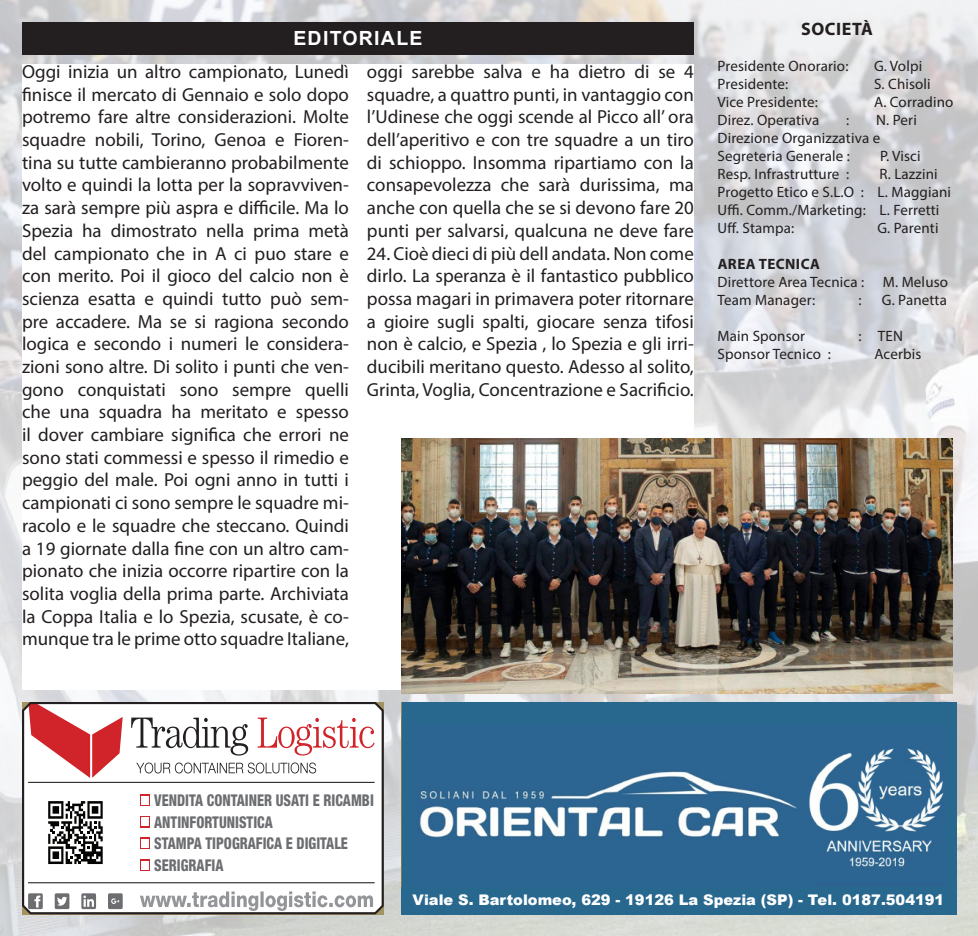
<style>
.page{position:relative;width:978px;height:936px;background:#fff}
.page>*{position:absolute;margin:0;border:0;box-sizing:border-box;transform-origin:0 0}
.t1{font:700 19.5px "Arial";letter-spacing:.065em;color:#fff}
.t2{font:18.9px/22.6px "Myriad Pro";color:#231f20;text-align:justify}
.t3{font:700 18px "Myriad Pro";letter-spacing:.03em;color:#231f20}
.t4{font:800 condensed 16.2px/21.8px "Helvetica Neue LT Std";color:#6c6d70;scale:.87 1}
.t5{font:15px "Myriad Pro";letter-spacing:.01em;color:#231f20}
.t6{font:700 15px "Myriad Pro";letter-spacing:.03em;color:#231f20}
.t7{font:900 14.55px "Arial";color:#fff}
</style>
<div class="page">
<img style="left:0;top:0;width:978px;height:935px">
<div style="left:22px;top:22px;width:672px;height:32px;background:#231f20"></div>
<div style="left:22px;top:64px;width:672px;height:625px;background:#fff"></div>
<img style="left:402px;top:439px;width:550px;height:254px">
<img style="left:412px;top:724px;width:534px;height:163px">
<div style="left:23px;top:703px;width:360px;height:210px;background:#fff;border-radius:7px"></div>
<svg style="left:140px;top:891px;width:233px;height:19px"></svg>
<svg style="left:29px;top:705px;width:94px;height:73px"></svg>
<svg style="left:136px;top:762px;width:180px;height:11px"></svg>
<svg style="left:258px;top:717px;width:117px;height:38px"></svg>
<svg style="left:131px;top:717px;width:117px;height:38px"></svg>
<svg style="left:140px;top:794px;width:10px;height:11px"></svg>
<div style="left:141px;top:795px;width:8px;height:9px;background:#fff"></div>
<div style="left:140px;top:816px;width:10px;height:11px;background:#d1232a"></div>
<div style="left:141px;top:817px;width:8px;height:9px;background:#fff"></div>
<svg style="left:140px;top:859px;width:10px;height:11px"></svg>
<div style="left:141px;top:860px;width:8px;height:9px;background:#fff"></div>
<div style="left:108px;top:893px;width:15px;height:16px;background:#6c6d70;border-radius:2px"></div>
<svg style="left:111px;top:898px;width:8px;height:5px"></svg>
<div style="left:55px;top:893px;width:14px;height:16px;background:#6c6d70;border-radius:2px"></div>
<svg style="left:57px;top:896px;width:10px;height:9px"></svg>
<div style="left:28px;top:893px;width:15px;height:16px;background:#6c6d70;border-radius:2px"></div>
<svg style="left:34px;top:895px;width:6px;height:12px"></svg>
<div style="left:81px;top:893px;width:15px;height:16px;background:#6c6d70;border-radius:2px"></div>
<svg style="left:83px;top:895px;width:11px;height:11px"></svg>
<svg style="left:48px;top:801px;width:55px;height:63px"></svg>
<hr style="left:28px;top:882px;width:347px;height:1px;background:#231f20">
<hr style="left:28px;top:782px;width:347px;height:1px;background:#231f20">
<div style="left:22px;top:702px;width:362px;height:212px;border:2px solid #231f20;border-radius:7px"></div>
<div style="left:402px;top:887px;width:555px;height:27px;background:#28688e"></div>
<div style="left:402px;top:719px;width:10px;height:169px;background:#28688e"></div>
<div style="left:946px;top:702px;width:11px;height:186px;background:#28688e"></div>
<div style="left:402px;top:702px;width:544px;height:22px;background:#28688e"></div>
<p class="t1" style="left:293px;top:25px;width:131px">EDITORIALE</p>
<p class="t2" style="left:22px;top:60px;width:328px">Oggi inizia un altro campionato, Lunedì finisce il mercato di Gennaio e solo dopo potremo fare altre considerazioni. Molte squadre nobili, Torino, Genoa e Fioren&shy;tina su tutte cambieranno probabilmente volto e quindi la lotta per la sopravviven&shy;za sarà sempre più aspra e difficile. Ma lo Spezia ha dimostrato nella prima metà del campionato che in A ci puo stare e con merito. Poi il gioco del calcio non è scienza esatta e quindi tutto può sem&shy;pre accadere. Ma se si ragiona secondo logica e secondo i numeri le considera&shy;zioni sono altre. Di solito i punti che ven&shy;gono conquistati sono sempre quelli che una squadra ha meritato e spesso il dover cambiare significa che errori ne sono stati commessi e spesso il rimedio e peggio del male. Poi ogni anno in tutti i campionati ci sono sempre le squadre mi&shy;racolo e le squadre che steccano. Quindi a 19 giornate dalla fine con un altro cam&shy;pionato che inizia occorre ripartire con la solita voglia della prima parte. Archiviata la Coppa Italia e lo Spezia, scusate, è co&shy;munque tra le prime otto squadre Italiane,</p>
<p class="t2" style="left:367px;top:60px;width:328px">oggi sarebbe salva e ha dietro di se 4 squadre, a quattro punti, in vantaggio con l’Udinese che oggi scende al Picco all’ ora dell’aperitivo e con tre squadre a un tiro di schioppo. Insomma ripartiamo con la consapevolezza che sarà durissima, ma anche con quella che se si devono fare 20 punti per salvarsi, qualcuna ne deve fare</p>
<p class="t2" style="left:367px;top:241px;width:328px">24. Cioè dieci di più dell andata. Non come dirlo. La speranza è il fantastico pubblico possa magari in primavera poter ritornare a gioire sugli spalti, giocare senza tifosi non è calcio, e Spezia , lo Spezia e gli irri&shy;ducibili meritano questo. Adesso al solito, Grinta, Voglia, Concentrazione e Sacrificio.</p>
<p class="t3" style="left:801px;top:17px;width:73px">SOCIETÀ</p>
<p class="t5" style="left:718px;top:56px;width:132px">Presidente Onorario:</p>
<p class="t5" style="left:874px;top:56px;width:50px">G. Volpi</p>
<p class="t5" style="left:718px;top:74px;width:72px">Presidente:</p>
<p class="t5" style="left:874px;top:74px;width:58px">S. Chisoli</p>
<p class="t5" style="left:718px;top:92px;width:102px">Vice Presidente:</p>
<p class="t5" style="left:874px;top:92px;width:81px">A. Corradino</p>
<p class="t5" style="left:718px;top:110px;width:103px">Direz. Operativa</p>
<p class="t5" style="left:846px;top:110px;width:5px">:</p>
<p class="t5" style="left:876px;top:110px;width:42px">N. Peri</p>
<p class="t5" style="left:718px;top:128px;width:164px">Direzione Organizzativa e</p>
<p class="t5" style="left:718px;top:146px;width:134px">Segreteria Generale :</p>
<p class="t5" style="left:880px;top:146px;width:42px">P. Visci</p>
<p class="t5" style="left:718px;top:164px;width:133px">Resp. Infrastrutture :</p>
<p class="t5" style="left:879px;top:164px;width:60px">R. Lazzini</p>
<p class="t5" style="left:718px;top:182px;width:235px">Progetto Etico e S.L.O : L. Maggiani</p>
<p class="t5" style="left:718px;top:200px;width:223px">Uffi. Comm./Marketing: L. Ferretti</p>
<p class="t5" style="left:718px;top:218px;width:78px">Uff. Stampa:</p>
<p class="t5" style="left:877px;top:218px;width:63px">G. Parenti</p>
<p class="t6" style="left:718px;top:254px;width:104px">AREA TECNICA</p>
<p class="t5" style="left:718px;top:272px;width:232px">Direttore Area Tecnica : M. Meluso</p>
<p class="t5" style="left:718px;top:290px;width:99px">Team Manager:</p>
<p class="t5" style="left:859px;top:290px;width:5px">:</p>
<p class="t5" style="left:882px;top:290px;width:67px">G. Panetta</p>
<p class="t5" style="left:718px;top:326px;width:89px">Main Sponsor</p>
<p class="t5" style="left:859px;top:326px;width:46px">: TEN</p>
<p class="t5" style="left:718px;top:344px;width:115px">Sponsor Tecnico :</p>
<p class="t5" style="left:874px;top:344px;width:48px">Acerbis</p>
<p class="t4" style="left:154px;top:788px;width:254px">VENDITA CONTAINER USATI E RICAMBI<br>ANTINFORTUNISTICA<br>STAMPA TIPOGRAFICA E DIGITALE<br>SERIGRAFIA</p>
<p class="t7" style="left:412px;top:889px;width:533px">Viale S. Bartolomeo, 629 - 19126 La Spezia (SP) - Tel. 0187.504191</p>
</div>
